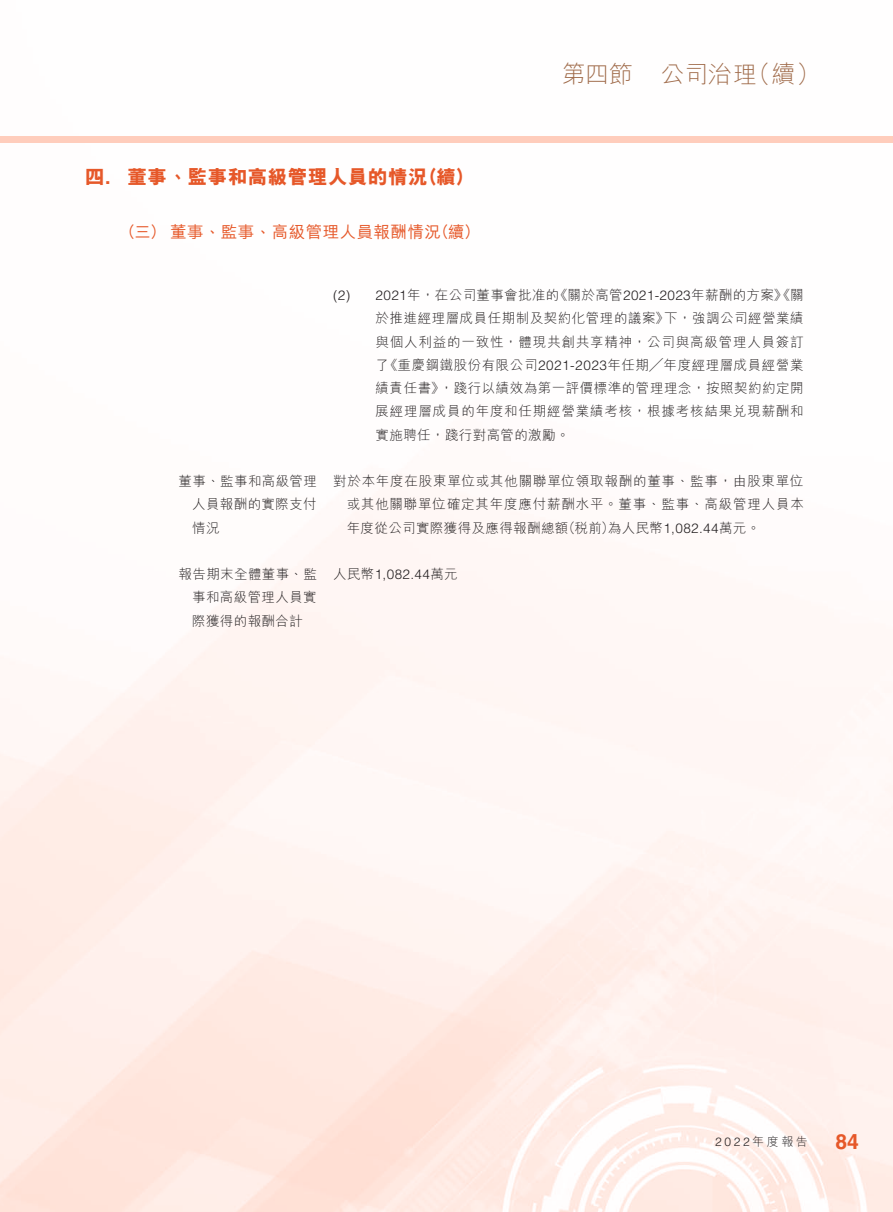
<style>
.page{position:relative;width:893px;height:1212px;background:#fff}
.page>*{position:absolute;margin:0;border:0;box-sizing:border-box;transform-origin:0 0}
.t1{font:300 24px "M Hei HK";letter-spacing:-.015em;color:#9f6a49}
.t2{font:700 21px "Helvetica LT Std";color:#e65829}
.t3{font:800 19.5px "M Hei HK";letter-spacing:.03em;color:#e65829}
.t4{font:500 16.5px "M Hei HK";letter-spacing:.03em;color:#e65829}
.t5{font:300 13.5px/23.2px "M Hei HK";letter-spacing:.04em;color:#231f20;text-align:justify}
.t6{font:300 13.5px/23.2px "M Hei HK";letter-spacing:.06em;color:#231f20}
.t7{font:300 13.5px "Helvetica LT Std";color:#231f20}
.t8{font:300 12px "Helvetica LT Std";color:#231f20}
.s1{font-family:"Helvetica LT Std";font-weight:700}
.s2{font-family:"Helvetica LT Std"}
.s3{font-family:"M Hei HK"}
</style>
<div class="page">
<div style="left:0;top:136px;width:893px;height:6px;background:#ffcdbc"></div>
<h1 class="t1" style="left:562px;top:62px;width:72px">第四節</h1>
<h1 class="t1" style="left:747px;top:62px;width:75px">（續(</h1>
<h1 class="t1" style="left:660px;top:62px;width:98px">公司治理</h1>
<h3 class="t3" style="left:85px;top:167px;width:27px">四<span class="s1">.</span></h3>
<h3 class="t3" style="left:419px;top:167px;width:57px">（續(</h3>
<h3 class="t3" style="left:128px;top:167px;width:302px">董事、監事和高級管理人員的情況</h3>
<p class="t4" style="left:119px;top:220px;width:323px">（三）董事、監事、高級管理人員報酬情況</p>
<p class="t4" style="left:433px;top:220px;width:49px">（續(</p>
<p class="t7" style="left:333px;top:287px;width:19px">2( )</p>
<p class="t5" style="left:555px;top:283px;width:250px">《關於高管<span class="s2">2021-2023</span>年薪酬的方案》《關</p>
<p class="t5" style="left:376px;top:283px;width:185px"><span class="s2">2021</span>年，在公司董事會批准的</p>
<p class="t5" style="left:376px;top:307px;width:295px">於推進經理層成員任期制及契約化管理的議案》</p>
<p class="t6" style="left:376px;top:330px;width:430px">與個人利益的一致性，體現共創共享精神，公司與高級管理人員簽訂</p>
<p class="t5" style="left:384px;top:353px;width:421px">《重慶鋼鐵股份有限公司<span class="s2">2021-2023</span>年任期╱年度經理層成員經營業</p>
<p class="t5" style="left:664px;top:307px;width:141px">下，強調公司經營業績</p>
<p class="t5" style="left:376px;top:353px;width:15px">了</p>
<p class="t5" style="left:440px;top:376px;width:366px">，踐行以績效為第一評價標準的管理理念，按照契約約定開</p>
<p class="t6" style="left:376px;top:376px;width:430px">績責任書》<br>展經理層成員的年度和任期經營業績考核，根據考核結果兌現薪酬和實施聘任，踐行對高管的激勵。</p>
<p class="t5" style="left:192px;top:469px;width:126px;text-indent:-14px">董事、監事和高級管理人員報酬的實際支付情況</p>
<p class="t6" style="left:333px;top:469px;width:472px">對於本年度在股東單位或其他關聯單位領取報酬的董事、監事，由股東單位</p>
<p class="t6" style="left:347px;top:492px;width:459px">或其他關聯單位確定其年度應付薪酬水平。董事、監事、高級管理人員本</p>
<p class="t5" style="left:562px;top:516px;width:200px">（稅前為人民幣<span class="s2">1,082.44</span>萬元。</p>
<p class="t5" style="left:601px;top:516px;width:15px">）</p>
<p class="t5" style="left:347px;top:516px;width:223px">年度從公司實際獲得及應得報酬總額</p>
<p class="t5" style="left:192px;top:562px;width:126px;text-indent:-14px">報告期末全體董事、監事和高級管理人員實際獲得的報酬合計</p>
<p class="t7" style="left:333px;top:566px;width:126px"><span class="s3">人民幣</span>1,082.44<span class="s3">萬元</span></p>
<p class="t8" style="left:715px;top:1134px;width:94px">2022<span class="s3">年度報告</span></p>
<h2 class="t2" style="left:836px;top:1129px;width:25px">84</h2>
</div>
